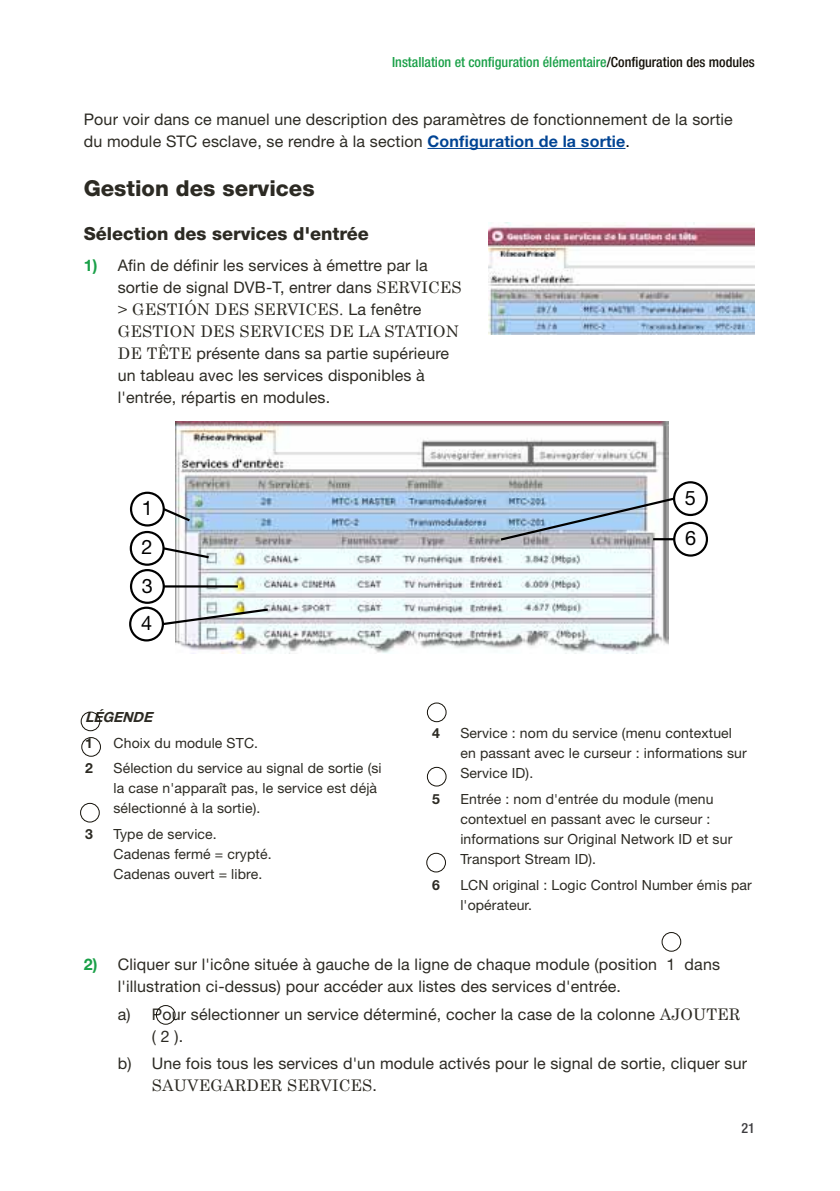
<style>
.page{position:relative;width:840px;height:1191px;background:#fff}
.page>*{position:absolute;margin:0;border:0;box-sizing:border-box;transform-origin:0 0}
.t1{font:800 22px "Helvetica Neue LT Std";color:#2c2a23}
.t2{font:20px/39.2px "Helvetica Neue LT Std";color:#000}
.t3{font:800 18px "Helvetica Neue LT Std";color:#2c2a23}
.t4{font:16px/22px "Helvetica Neue LT Std";letter-spacing:.01em;color:#2c2a23}
.t5{font:16px/22px "Century";letter-spacing:.01em;color:#2c2a23}
.t6{font:14px/20px "Helvetica Neue LT Std";letter-spacing:.01em;color:#2c2a23}
.t7{font:500 condensed 14px "Helvetica Neue LT Std";color:#1aa048}
.t8{font:italic 700 14px "Helvetica Neue LT Std";color:#2c2a23}
.t9{font:700 14px "Helvetica Neue LT Std";color:#2c2a23}
.t10{font:500 condensed 14px "Helvetica Neue LT Std";color:#3e3d40}
.s1{color:#15120a}
.s2{font-weight:700;color:#004494}
.s3{color:#000}
.s4{font-weight:700;color:#1aa048}
.s5{font-family:"Century"}
.s6{font-family:"Helvetica Neue LT Std"}
</style>
<div class="page">
<hr style="left:427px;top:148px;width:198px;height:1px;background:#004494">
<img style="left:488px;top:223px;width:266px;height:112px">
<img style="left:175px;top:422px;width:493px;height:231px">
<div style="left:130px;top:491px;width:35px;height:35px;border:2px solid #000;border-radius:50%"></div>
<div style="left:130px;top:531px;width:34px;height:35px;border:2px solid #000;border-radius:50%"></div>
<div style="left:129px;top:606px;width:35px;height:35px;border:2px solid #000;border-radius:50%"></div>
<div style="left:130px;top:569px;width:35px;height:35px;border:2px solid #000;border-radius:50%"></div>
<div style="left:672px;top:481px;width:35px;height:35px;border:2px solid #000;border-radius:50%"></div>
<div style="left:672px;top:522px;width:35px;height:34px;border:2px solid #000;border-radius:50%"></div>
<svg style="left:161px;top:506px;width:31px;height:17px"></svg>
<svg style="left:161px;top:546px;width:50px;height:14px"></svg>
<hr style="left:164px;top:585px;width:74px;height:2px;background:#000">
<svg style="left:160px;top:607px;width:110px;height:19px"></svg>
<svg style="left:498px;top:496px;width:178px;height:46px;background:#a7bcd1"></svg>
<hr style="left:652px;top:538px;width:21px;height:2px;background:#000">
<div style="left:156px;top:1005px;width:19px;height:19px;border:1px solid #15120a;border-radius:50%"></div>
<div style="left:661px;top:932px;width:19px;height:19px;border:1px solid #15120a;border-radius:50%"></div>
<div style="left:426px;top:853px;width:19px;height:19px;border:1px solid #15120a;border-radius:50%"></div>
<div style="left:427px;top:767px;width:19px;height:19px;border:1px solid #15120a;border-radius:50%"></div>
<div style="left:427px;top:702px;width:19px;height:20px;border:1px solid #15120a;border-radius:50%"></div>
<div style="left:80px;top:803px;width:19px;height:19px;border:1px solid #15120a;border-radius:50%"></div>
<div style="left:81px;top:737px;width:20px;height:19px;border:1px solid #15120a;border-radius:50%"></div>
<div style="left:81px;top:711px;width:19px;height:20px;border:1px solid #15120a;border-radius:50%"></div>
<p class="t7" style="left:392px;top:53px;width:364px">Installation et configuration élémentaire<span class="s1">/Configuration des modules</span></p>
<p class="t4" style="left:84px;top:108px;width:650px">Pour voir dans ce manuel une description des paramètres de fonctionnement de la sortie du module STC esclave, se rendre à la section <span class="s2">Configuration de la sortie</span><span class="s3">.</span></p>
<h1 class="t1" style="left:84px;top:175px;width:232px">Gestion des services</h1>
<p class="t3" style="left:84px;top:223px;width:286px">Sélection des services d'entrée</p>
<p class="t4" style="left:118px;top:254px;width:345px;text-indent:-34px"><span class="s4">1)</span> Afin de définir les services à émettre par la sortie de signal DVB-T, entrer dans <span class="s5">SERVICES</span></p>
<p class="t5" style="left:118px;top:297px;width:342px">&gt; GESTIÓN DES SERVICES. <span class="s6">La fenêtre<br></span>GESTION DES SERVICES DE LA STATION</p>
<p class="t4" style="left:118px;top:342px;width:333px"><span class="s5">D E TÊTE</span> présente dans sa partie supérieure un tableau avec les services disponibles à l'entrée, répartis en modules.</p>
<p class="t2" style="left:141px;top:488px;width:13px">1<br>2</p>
<p class="t2" style="left:142px;top:565px;width:13px">3</p>
<p class="t2" style="left:141px;top:603px;width:13px">4</p>
<p class="t8" style="left:85px;top:708px;width:29px">L ÉGENDE</p>
<p class="t9" style="left:85px;top:734px;width:9px">1</p>
<p class="t6" style="left:113px;top:732px;width:146px">Choix du module STC.</p>
<p class="t9" style="left:85px;top:759px;width:9px">2</p>
<p class="t6" style="left:113px;top:758px;width:269px">Sélection du service au signal de sortie (si la case n'apparaît pas, le service est déjà sélectionné à la sortie).</p>
<p class="t9" style="left:85px;top:825px;width:9px">3</p>
<p class="t6" style="left:113px;top:824px;width:159px">Type de service.<br>Cadenas fermé = crypté.<br>Cadenas ouvert = libre.</p>
<p class="t2" style="left:684px;top:477px;width:13px;line-height:40.6px">5<br>6</p>
<p class="t9" style="left:432px;top:724px;width:9px">4</p>
<p class="t6" style="left:460px;top:723px;width:288px">Service : nom du service (menu contextuel en passant avec le curseur : informations sur<br>Service ID).</p>
<p class="t9" style="left:432px;top:790px;width:9px">5</p>
<p class="t6" style="left:460px;top:789px;width:273px">Entrée : nom d'entrée du module (menu contextuel en passant avec le curseur : informations sur Original Network ID et sur Transport Stream ID).</p>
<p class="t9" style="left:432px;top:876px;width:9px">6</p>
<p class="t6" style="left:460px;top:874px;width:293px">LCN original : Logic Control Number émis par l'opérateur.</p>
<p class="t4" style="left:118px;top:953px;width:603px;text-indent:-34px"><span class="s4">2)</span> Cliquer sur l'icône située à gauche de la ligne de chaque module (position 1 dans l'illustration ci-dessus) pour accéder aux listes des services d'entrée.</p>
<p class="t4" style="left:152px;top:1002px;width:590px;text-indent:-34px">a) Pour sélectionner un service déterminé, cocher la case de la colonne <span class="s5">AJOUTER </span>( 2 ).</p>
<p class="t4" style="left:118px;top:1052px;width:630px">b) Une fois tous les services d'un module activés pour le signal de sortie, cliquer sur</p>
<p class="t5" style="left:152px;top:1073px;width:226px">SAUVEGARD ER SERVICES<span class="s6">.</span></p>
<p class="t10" style="left:741px;top:1119px;width:15px">21</p>
</div>
